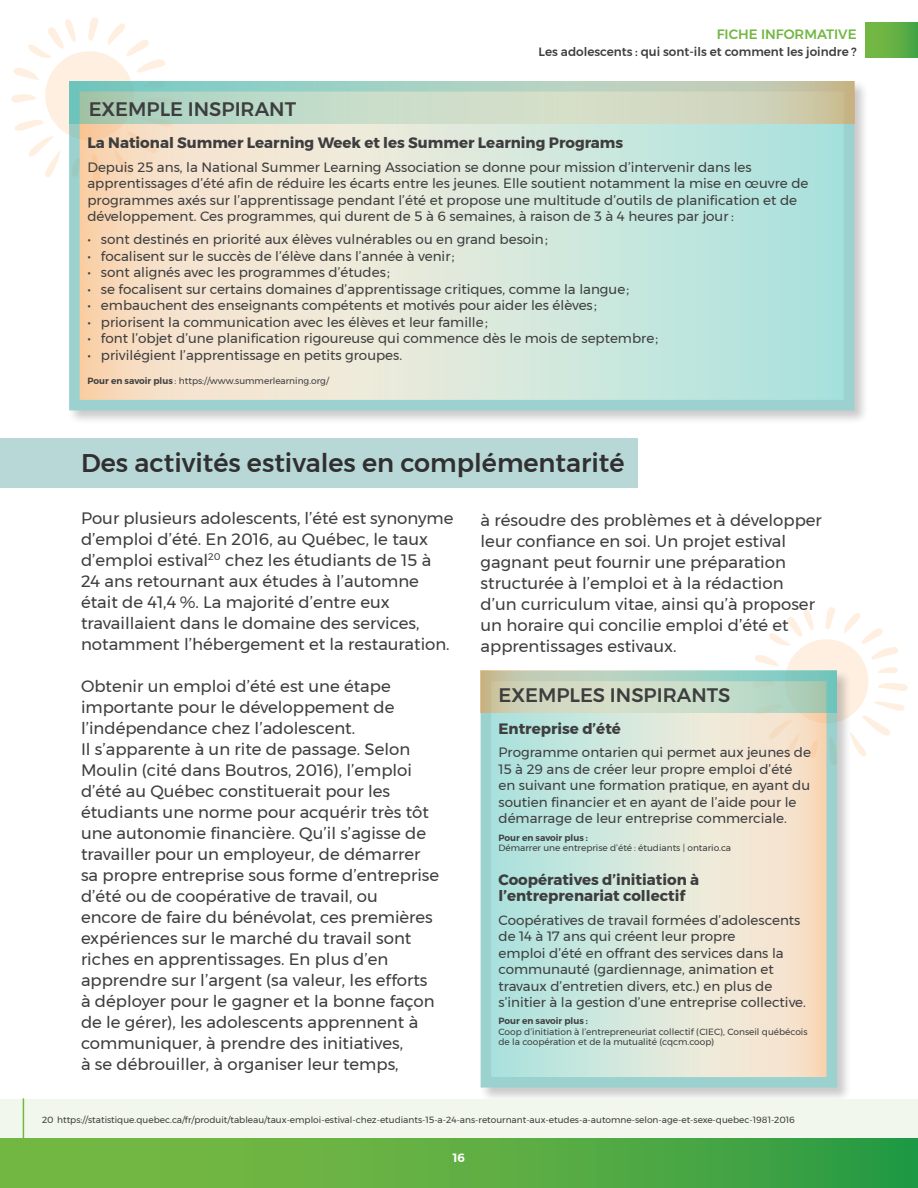
<style>
.page{position:relative;width:918px;height:1188px;background:#fff}
.page>*{position:absolute;margin:0;border:0;box-sizing:border-box;transform-origin:0 0}
.t1{font:500 25.5px "Montserrat";color:#312f30}
.t2{font:500 19.5px "Montserrat";color:#3e3e3f}
.t3{font:16.5px/21px "Montserrat";color:#3e3e3f}
.t4{font:700 15px/16.5px "Montserrat";color:#3e3e3f}
.t5{font:13.5px/16.5px "Montserrat";color:#3e3e3f}
.t6{font:500 13.5px "Montserrat";color:#73b743}
.t7{font:500 12px "Montserrat";color:#3e3e3f}
.t8{font:600 12px "Montserrat";color:#fff}
.t9{font:9px/10.5px "Montserrat";color:#3e3e3f}
.t10{font:600 9px "Montserrat";color:#3e3e3f}
.s1{font-weight:600}
</style>
<div class="page">
<div style="left:785px;top:639px;width:83px;height:84px;background:#feefe1;border-radius:50%"></div>
<svg style="left:825px;top:607px;width:10px;height:22px"></svg>
<svg style="left:844px;top:613px;width:54px;height:47px"></svg>
<svg style="left:878px;top:683px;width:30px;height:8px"></svg>
<svg style="left:852px;top:701px;width:53px;height:56px"></svg>
<svg style="left:755px;top:655px;width:24px;height:12px"></svg>
<svg style="left:769px;top:609px;width:45px;height:37px"></svg>
<svg style="left:878px;top:667px;width:20px;height:6px"></svg>
<div style="left:45px;top:51px;width:89px;height:89px;background:#feefe1;border-radius:50%"></div>
<svg style="left:88px;top:17px;width:11px;height:24px"></svg>
<svg style="left:108px;top:23px;width:57px;height:50px"></svg>
<svg style="left:14px;top:120px;width:47px;height:57px"></svg>
<svg style="left:11px;top:94px;width:26px;height:9px"></svg>
<svg style="left:13px;top:68px;width:26px;height:12px"></svg>
<svg style="left:28px;top:19px;width:48px;height:39px"></svg>
<div style="left:865px;top:23px;width:53px;height:34px;background:linear-gradient(to right,#7dbb43,#4aa644)"></div>
<div style="left:68px;top:80px;width:801px;height:345px;background:#231f20;opacity:.5"></div>
<svg style="left:80px;top:124px;width:763px;height:275px;background:#dae5d6"></svg>
<svg style="left:69px;top:81px;width:785px;height:43px;background:#bdd4bf"></svg>
<div style="left:0;top:438px;width:638px;height:50px;background:#b1d5d4"></div>
<svg style="left:0;top:1138px;width:918px;height:50px;background:#59ac43"></svg>
<div style="left:479px;top:669px;width:373px;height:433px;background:#231f20;opacity:.5"></div>
<svg style="left:492px;top:712px;width:334px;height:365px;background:#dae5d7"></svg>
<svg style="left:481px;top:671px;width:356px;height:41px;background:#bcd3bf"></svg>
<div style="left:0;top:1099px;width:918px;height:39px;background:#f2f7ed"></div>
<hr style="left:23px;top:1098px;width:1px;height:40px;background:#73b743">
<h2 class="t2" style="left:89px;top:93px;width:209px">EXEMPLE INSPIRANT</h2>
<p class="t6" style="left:717px;top:24px;width:141px">FICHE INFORMATIVE</p>
<p class="t7" style="left:539px;top:42px;width:320px">Les adolescents : qui sont-ils et comment les joindre ?</p>
<p class="t4" style="left:87px;top:135px;width:537px">La National Summer Learning Week et les Summer Learning Programs</p>
<p class="t5" style="left:87px;top:158px;width:723px">Depuis 25 ans, la National Summer Learning Association se donne pour mission d’intervenir dans les apprentissages d’été afin de réduire les écarts entre les jeunes. Elle soutient notamment la mise en œuvre de programmes axés sur l’apprentissage pendant l’été et propose une multitude d’outils de planification et de développement. Ces programmes, qui durent de 5 à 6 semaines, à raison de 3 à 4 heures par jour :</p>
<p class="t5" style="left:87px;top:231px;width:462px">• sont destinés en priorité aux élèves vulnérables ou en grand besoin ;</p>
<p class="t5" style="left:87px;top:248px;width:369px">• focalisent sur le succès de l’élève dans l’année à venir ;</p>
<p class="t5" style="left:87px;top:264px;width:304px">• sont alignés avec les programmes d’études ;</p>
<p class="t5" style="left:87px;top:281px;width:543px">• se focalisent sur certains domaines d’apprentissage critiques, comme la langue ;</p>
<p class="t5" style="left:87px;top:297px;width:511px">• embauchent des enseignants compétents et motivés pour aider les élèves ;</p>
<p class="t5" style="left:87px;top:314px;width:402px">• priorisent la communication avec les élèves et leur famille ;</p>
<p class="t5" style="left:87px;top:330px;width:572px">• font l’objet d’une planification rigoureuse qui commence dès le mois de septembre ;</p>
<p class="t5" style="left:87px;top:347px;width:316px">• privilégient l’apprentissage en petits groupes.</p>
<p class="t9" style="left:87px;top:375px;width:243px"><span class="s1">Pour en savoir plus</span> : https://www.summerlearning.org/</p>
<h1 class="t1" style="left:81px;top:443px;width:545px">Des activités estivales en complémentarité</h1>
<p class="t3" style="left:81px;top:507px;width:374px">Pour plusieurs adolescents, l’été est synonyme d’emploi d’été. En 2016, au Québec, le taux d’emploi estival<sup>20</sup> chez les étudiants de 15 à 24 ans retournant aux études à l’automne était de 41,4 %. La majorité d’entre eux travaillaient dans le domaine des services, notamment l’hébergement et la restauration.</p>
<p class="t3" style="left:81px;top:675px;width:360px">Obtenir un emploi d’été est une étape importante pour le développement de l’indépendance chez l’adolescent.<br>Il s’apparente à un rite de passage. Selon Moulin (cité dans Boutros, 2016), l’emploi d’été au Québec constituerait pour les étudiants une norme pour acquérir très tôt une autonomie financière. Qu’il s’agisse de travailler pour un employeur, de démarrer sa propre entreprise sous forme d’entreprise d’été ou de coopérative de travail, ou<br>encore de faire du bénévolat, ces premières expériences sur le marché du travail sont riches en apprentissages. En plus d’en apprendre sur l’argent (sa valeur, les efforts à déployer pour le gagner et la bonne façon de le gérer), les adolescents apprennent à communiquer, à prendre des initiatives,<br>à se débrouiller, à organiser leur temps,</p>
<p class="t3" style="left:481px;top:509px;width:343px">à résoudre des problèmes et à développer leur confiance en soi. Un projet estival gagnant peut fournir une préparation structurée à l’emploi et à la rédaction d’un curriculum vitae, ainsi qu’à proposer un horaire qui concilie emploi d’été et apprentissages estivaux.</p>
<h2 class="t2" style="left:499px;top:680px;width:233px">EXEMPLES INSPIRANTS</h2>
<p class="t4" style="left:499px;top:721px;width:124px">Entreprise d’été</p>
<p class="t5" style="left:499px;top:744px;width:314px">Programme ontarien qui permet aux jeunes de 15 à 29 ans de créer leur propre emploi d’été en suivant une formation pratique, en ayant du soutien financier et en ayant de l’aide pour le démarrage de leur entreprise commerciale.</p>
<p class="t10" style="left:499px;top:830px;width:91px">Pour en savoir plus :</p>
<p class="t9" style="left:499px;top:843px;width:234px">Démarrer une entreprise d’été : étudiants | ontario.ca</p>
<p class="t4" style="left:499px;top:871px;width:202px">Coopératives d’initiation à l’entreprenariat collectif</p>
<p class="t5" style="left:499px;top:912px;width:309px">Coopératives de travail formées d’adolescents de 14 à 17 ans qui créent leur propre<br>emploi d’été en offrant des services dans la communauté (gardiennage, animation et travaux d’entretien divers, etc.) en plus de s’initier à la gestion d’une entreprise collective.</p>
<p class="t10" style="left:499px;top:1014px;width:91px">Pour en savoir plus :</p>
<p class="t9" style="left:499px;top:1026px;width:311px">Coop d’initiation à l’entrepreneuriat collectif (CIEC), Conseil québécois de la coopération et de la mutualité (cqcm.coop)</p>
<p class="t9" style="left:42px;top:1114px;width:754px">20 https://statistique.quebec.ca/fr/produit/tableau/taux-emploi-estival-chez-etudiants-15-a-24-ans-retournant-aux-etudes-a-automne-selon-age-et-sexe-quebec-1981-2016</p>
<p class="t8" style="left:453px;top:1148px;width:14px">16</p>
</div>
